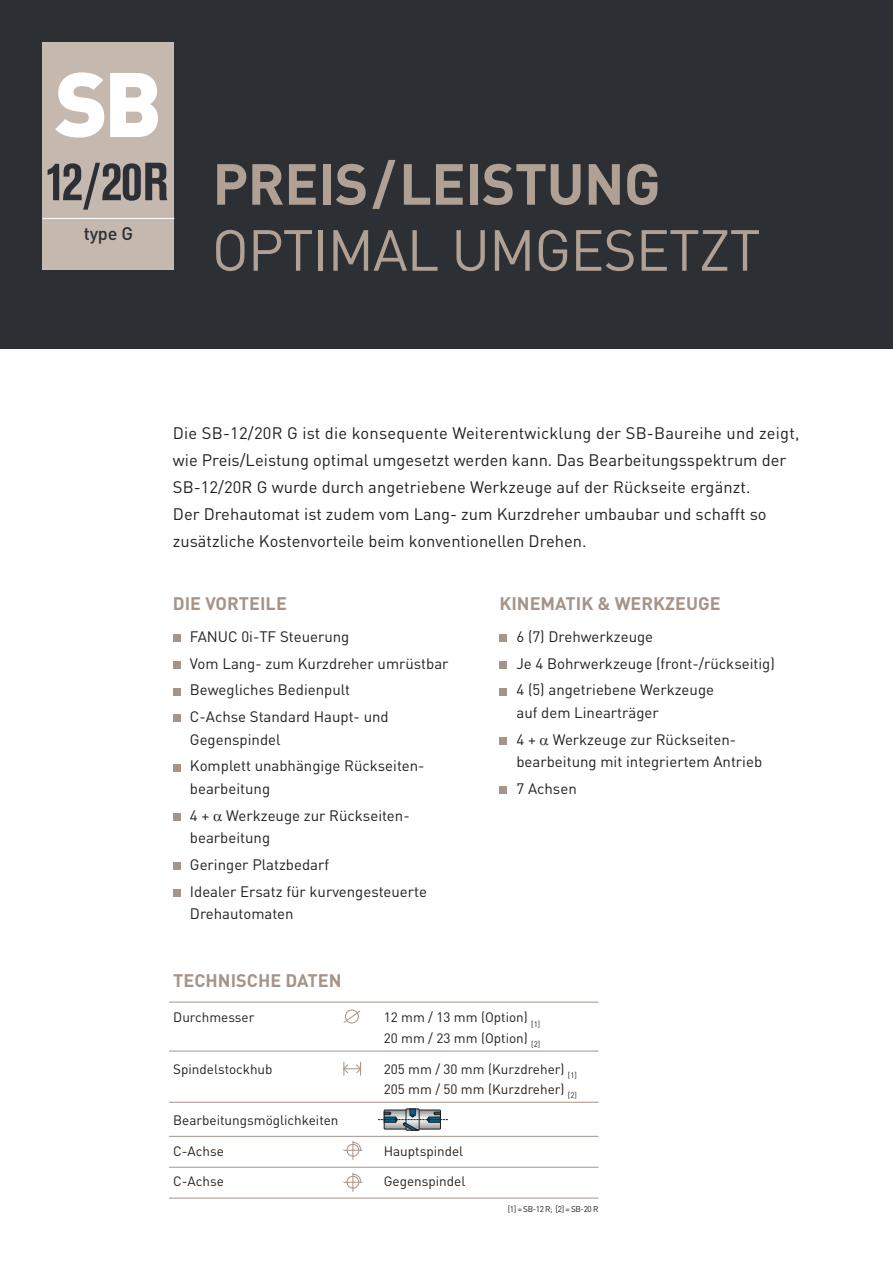
<style>
.page{position:relative;width:893px;height:1263px;background:#fff}
.page>*{position:absolute;margin:0;border:0;box-sizing:border-box;transform-origin:0 0}
.t1{font:900 90px "DIN";color:#fff}
.t2{font:57px/66px "DIN";letter-spacing:-.02em;color:#b1a195}
.t3{font:700 18px "DIN";color:#a59488}
.t4{font:500 18px "DIN";color:#2c2f34}
.t5{font:16.5px/27px "DIN";color:#231f20}
.t6{font:15px/26.7px "DIN";color:#231f20}
.t7{font:13.5px/20.2px "DIN";color:#231f20}
.t8{font:8.25px "DIN";letter-spacing:-.05em;color:#231f20}
.s1{font-family:"Ad Grotesk SB Dem Bol Con";font-size:52.5px;color:#2c2f34}
.s2{font-weight:700}
</style>
<div class="page">
<div style="left:173px;top:634px;width:8px;height:8px;background:#a59488"></div>
<div style="left:173px;top:661px;width:8px;height:8px;background:#a59488"></div>
<div style="left:173px;top:688px;width:8px;height:7px;background:#a59488"></div>
<div style="left:173px;top:714px;width:8px;height:8px;background:#a59488"></div>
<div style="left:173px;top:764px;width:8px;height:7px;background:#a59488"></div>
<div style="left:173px;top:813px;width:8px;height:8px;background:#a59488"></div>
<div style="left:173px;top:862px;width:8px;height:8px;background:#a59488"></div>
<div style="left:173px;top:889px;width:8px;height:8px;background:#a59488"></div>
<div style="left:499px;top:634px;width:8px;height:8px;background:#a59488"></div>
<div style="left:499px;top:661px;width:8px;height:8px;background:#a59488"></div>
<div style="left:499px;top:688px;width:8px;height:7px;background:#a59488"></div>
<div style="left:499px;top:737px;width:8px;height:8px;background:#a59488"></div>
<div style="left:499px;top:786px;width:8px;height:8px;background:#a59488"></div>
<div style="left:0;top:0;width:893px;height:349px;background:#2c2f34"></div>
<div style="left:43px;top:43px;width:131px;height:227px;background:#c4b8af"></div>
<hr style="left:43px;top:218px;width:131px;height:1px;background:#fff">
<hr style="left:169px;top:1002px;width:429px;height:1px;background:#a59488">
<hr style="left:169px;top:1050px;width:429px;height:1px;background:#a59488">
<hr style="left:169px;top:1102px;width:429px;height:1px;background:#a59488">
<hr style="left:169px;top:1136px;width:429px;height:1px;background:#a59488">
<hr style="left:169px;top:1167px;width:429px;height:1px;background:#a59488">
<hr style="left:169px;top:1197px;width:429px;height:1px;background:#a59488">
<div style="left:345px;top:1009px;width:14px;height:14px;border:1px solid #a59488;border-radius:50%"></div>
<svg style="left:343px;top:1010px;width:18px;height:14px"></svg>
<svg style="left:343px;top:1062px;width:19px;height:14px"></svg>
<svg style="left:343px;top:1141px;width:19px;height:19px"></svg>
<svg style="left:343px;top:1172px;width:19px;height:20px"></svg>
<svg style="left:378px;top:1109px;width:70px;height:22px"></svg>
<h1 class="t1" style="left:55px;top:44px;width:109px">SB</h1>
<h2 class="t2" style="left:212px;top:150px;width:550px;text-indent:-169px"><span class="s1">12/20R</span> <span class="s2">PREIS/LEISTUNG<br></span>OPTIMAL UMGESETZT</h2>
<p class="t4" style="left:84px;top:222px;width:51px">type G</p>
<p class="t5" style="left:173px;top:419px;width:628px">Die SB-12/20R G ist die konsequente Weiterentwicklung der SB-Baureihe und zeigt, wie Preis/Leistung optimal umgesetzt werden kann. Das Bearbeitungsspektrum der SB-12/20R G wurde durch angetriebene Werkzeuge auf der Rückseite ergänzt.<br>Der Drehautomat ist zudem vom Lang- zum Kurzdreher umbaubar und schafft so zusätzliche Kostenvorteile beim konventionellen Drehen.</p>
<p class="t3" style="left:173px;top:592px;width:115px">DIE VORTEILE</p>
<p class="t6" style="left:190px;top:623px;width:260px">FANUC 0i-TF Steuerung<br>Vom Lang- zum Kurzdreher umrüstbar<br>Bewegliches Bedienpult<br>C-Achse Standard Haupt- und</p>
<p class="t6" style="left:190px;top:726px;width:234px">Gegenspindel<br>Komplett unabhängige Rückseiten-</p>
<p class="t6" style="left:190px;top:775px;width:219px">bearbeitung<br>4 + Werkzeuge zur Rückseiten-</p>
<p class="t6" style="left:190px;top:824px;width:239px">bearbeitung<br>Geringer Platzbedarf<br>Idealer Ersatz für kurvengesteuerte</p>
<p class="t6" style="left:190px;top:900px;width:105px">Drehautomaten</p>
<p class="t3" style="left:499px;top:592px;width:223px">KINEMATIK &amp; WERKZEUGE</p>
<p class="t6" style="left:516px;top:623px;width:260px">6 (7) Drehwerkzeuge<br>Je 4 Bohrwerkzeuge (front-/rückseitig)<br>4 (5) angetriebene Werkzeuge</p>
<p class="t6" style="left:516px;top:699px;width:221px">auf dem Linearträger<br>4 + Werkzeuge zur Rückseiten-</p>
<p class="t6" style="left:516px;top:748px;width:247px">bearbeitung mit integriertem Antrieb<br>7 Achsen</p>
<p class="t3" style="left:173px;top:968px;width:170px">TECHNISCHE DATEN</p>
<p class="t7" style="left:173px;top:1007px;width:83px">Durchmesser</p>
<p class="t7" style="left:384px;top:1007px;width:158px">12 mm / 13 mm (Option) <sub>[1]<br></sub>20 mm / 23 mm (Option) <sub>[2]</sub></p>
<p class="t7" style="left:173px;top:1058px;width:101px">Spindelstockhub</p>
<p class="t7" style="left:384px;top:1058px;width:195px">205 mm / 30 mm (Kurzdreher) <sub>[1]<br></sub>205 mm / 50 mm (Kurzdreher) <sub>[2]</sub></p>
<p class="t7" style="left:173px;top:1109px;width:167px">Bearbeitungsmöglichkeiten</p>
<p class="t7" style="left:173px;top:1140px;width:52px">C-Achse</p>
<p class="t7" style="left:384px;top:1140px;width:81px">Hauptspindel</p>
<p class="t7" style="left:173px;top:1171px;width:52px">C-Achse</p>
<p class="t7" style="left:384px;top:1171px;width:83px">Gegenspindel</p>
<p class="t8" style="left:508px;top:1203px;width:92px">[1] = SB-12 R; [2] = SB-20 R</p>
</div>
